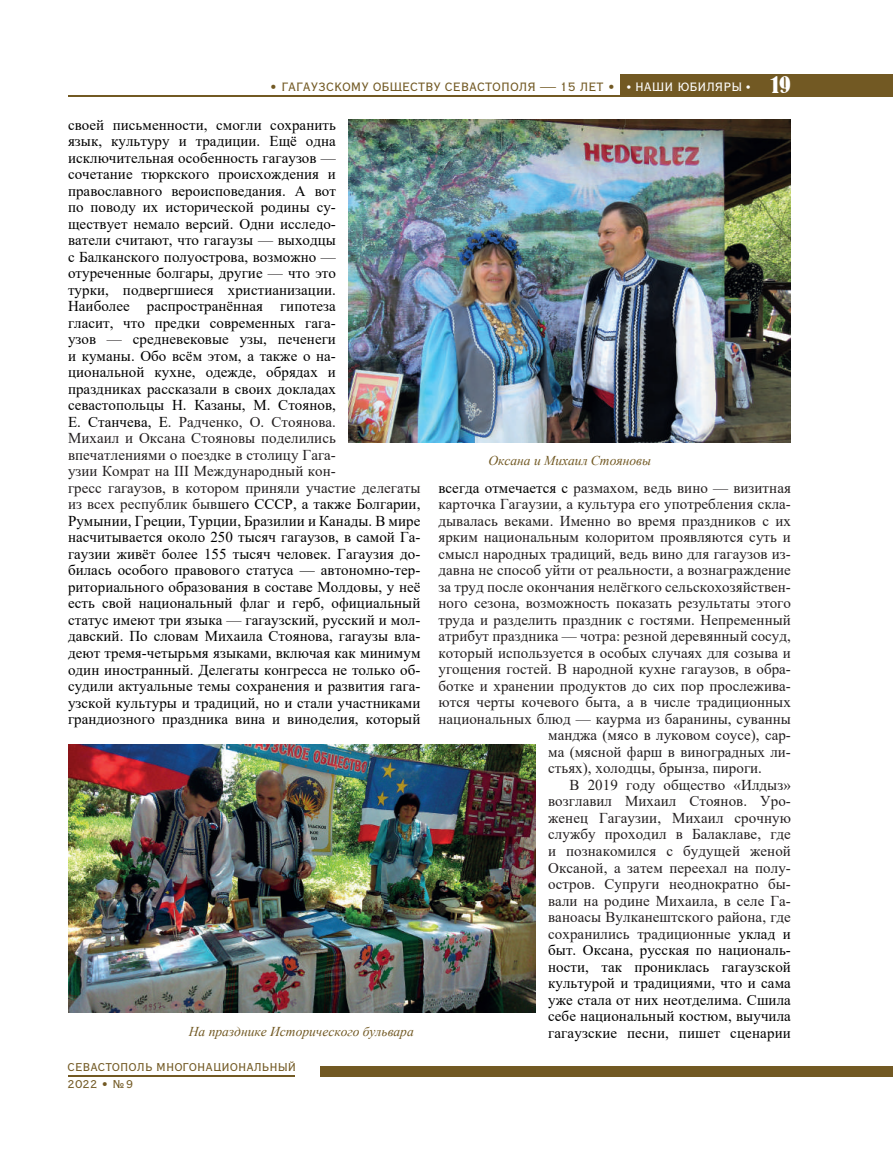
<style>
.page{position:relative;width:893px;height:1149px;background:#fff}
.page>*{position:absolute;margin:0;border:0;box-sizing:border-box;transform-origin:0 0}
.t1{font:15px/16.5px "Times New Roman";letter-spacing:.005em;color:#000}
.t2{font:15px "Times New Roman";letter-spacing:.005em;color:#231f20}
.t3{font:italic 13.5px "Times New Roman";color:#725923}
.t4{font:12px "Vacansia C";color:#725923}
.t5{font:11.25px/16.4px "Vacansia C";color:#725923}
.s1{font-family:"Garamond";font-weight:700;color:#fff}
.s2{color:#fff}
.s3{font-family:"Bernhard CTT";font-size:24px;color:#fff}
.s4{color:#231f20}
.s5{color:#000}
</style>
<div class="page">
<div style="left:621px;top:74px;width:272px;height:23px;background:#725923"></div>
<div style="left:321px;top:1066px;width:572px;height:10px;background:#725923"></div>
<hr style="left:68px;top:1075px;width:227px;height:1px;background:#725923">
<hr style="left:68px;top:95px;width:598px;height:2px;background:#725923">
<img style="left:349px;top:119px;width:442px;height:323px">
<img style="left:69px;top:744px;width:466px;height:268px">
<p class="t4" style="left:269px;top:80px;width:523px">• ГАГАУЗСКОМУ ОБЩЕСТВУ СЕВАСТОПОЛЯ — 15 ЛЕТ • <span class="s1">•</span> <span class="s2">НАШИ ЮБИЛЯРЫ</span> <span class="s1">•</span> <span class="s3">19</span></p>
<p class="t1" style="left:68px;top:116px;width:354px">своей письменности, смогли сохранить<br>язык, культуру и традиции. Ещё одна исключительная особенность гагаузов <span class="s4">—<br></span>сочетание тюркского происхождения и православного вероисповедания. А вот<br>по поводу их исторической родины су-<br>ществует немало версий. Одни исследо-<br>ватели считают, что гагаузы <span class="s4">—</span> выходцы<br>с Балканского полуострова, возможно <span class="s4">— </span>отуреченные болгары, другие <span class="s4">—</span> что это<br>турки, подвергшиеся христианизации.<br>Наиболее распространённая гипотеза<br>гласит, что предки современных гага-<br>узов <span class="s4">—</span> средневековые узы, печенеги<br>и куманы. Обо всём этом, а также о на-<br>циональной кухне, одежде, обрядах и<br>праздниках рассказали в своих докладах севастопольцы Н. Казаны, М. Стоянов,<br>Е. Станчева, Е<span class="s4">. Радченко, О. Стоянова.<br>Михаил и Оксана Стояновы поделились впечатлениями о поездке в столицу Гага-<br>узии Комрат на III Международный кон-<br>гресс гагаузов, в котором приняли участие делегаты из всех республик быв</span>шего СССР, а также Болгарии, Румынии, Греции, Турции, Бразилии и Канады. В мире насчитывается около 250 тысяч гагаузов, в самой Га&shy;гаузии живёт более 155 тысяч человек. Гагаузия до&shy;билась особого правового статуса — автономно-тер&shy;риториального образования в составе Молдовы, у неё есть свой национальный флаг и герб, официальный статус имеют три языка <span class="s4">—</span> гагаузский, русский и мол&shy;давский. По словам Михаила Стоянова, гагаузы вла&shy;деют тремя-четырьмя языками, включая как минимум один иностранный. Делегаты конгресса не только об&shy;судили актуальные темы сохранения и развития гага&shy;узской культуры и традиций, но и стали участниками грандиозного праздника вина и виноделия, который</p>
<p class="t3" style="left:488px;top:451px;width:164px">Оксана и Михаил Стояновы</p>
<p class="t2" style="left:438px;top:477px;width:354px"><span class="s5">всегда отмечается с</span> размахом, ведь вино — визитная</p>
<p class="t2" style="left:438px;top:493px;width:354px">карточка Гагаузии, а культура его употребления скла-</p>
<p class="t2" style="left:438px;top:510px;width:354px">дывалась веками. Именно во время праздников с их</p>
<p class="t2" style="left:438px;top:526px;width:354px">ярким национальным колоритом проявляются суть и</p>
<p class="t2" style="left:438px;top:543px;width:354px">смысл народных традиций, ведь вино для гагаузов из-</p>
<p class="t2" style="left:438px;top:559px;width:354px">давна не способ уйти от реальности, а вознаграждение</p>
<p class="t2" style="left:438px;top:576px;width:354px">за труд после окончания нелёгкого сельскохозяйствен-</p>
<p class="t2" style="left:438px;top:592px;width:354px">ного сезона, возможность показать результаты этого</p>
<p class="t2" style="left:438px;top:609px;width:354px">труда и разделить праздник с гостями. Непременный</p>
<p class="t2" style="left:438px;top:625px;width:354px">атрибут праздника — чотра: резной деревянный сосуд,</p>
<p class="t2" style="left:438px;top:642px;width:354px">который используется в особых случаях для созыва и</p>
<p class="t2" style="left:438px;top:658px;width:354px">угощения гостей. В народной кухне гагаузов, в обра-</p>
<p class="t2" style="left:438px;top:675px;width:354px">ботке и хранении продуктов до сих пор прослежива-</p>
<p class="t2" style="left:438px;top:691px;width:354px">ются черты кочевого быта, а в числе традиционных</p>
<p class="t2" style="left:438px;top:708px;width:354px">национальных блюд — каурма из баранины, суванны</p>
<p class="t2" style="left:548px;top:724px;width:244px">манджа (мясо в луковом соусе), сар-</p>
<p class="t2" style="left:548px;top:741px;width:244px">ма (мясной фарш в виноградных ли-</p>
<p class="t2" style="left:548px;top:757px;width:215px">стьях), холодцы, брынза, пироги.</p>
<p class="t2" style="left:569px;top:774px;width:223px">В 2019 году общество «Илдыз»</p>
<p class="t2" style="left:548px;top:790px;width:244px">возглавил Михаил Стоянов. Уро-</p>
<p class="t2" style="left:548px;top:807px;width:244px">женец Гагаузии, Михаил срочную</p>
<p class="t2" style="left:548px;top:823px;width:244px">службу проходил в Балаклаве, где</p>
<p class="t2" style="left:548px;top:840px;width:244px">и познакомился с будущей женой</p>
<p class="t2" style="left:548px;top:856px;width:244px">Оксаной, а затем переехал на полу-</p>
<p class="t2" style="left:548px;top:873px;width:244px">остров. Супруги неоднократно бы-</p>
<p class="t2" style="left:548px;top:889px;width:244px">вали на родине Михаила, в селе Га-</p>
<p class="t2" style="left:548px;top:906px;width:244px">ваноасы Вулканештского района, где</p>
<p class="t2" style="left:548px;top:922px;width:244px">сохранились традиционные <span class="s5">уклад и</span></p>
<p class="t1" style="left:548px;top:941px;width:244px">быт. Оксана, русская по националь-</p>
<p class="t1" style="left:548px;top:957px;width:244px">ности, так прониклась гагаузской</p>
<p class="t1" style="left:548px;top:974px;width:244px">культурой и традициями, что и сама</p>
<p class="t1" style="left:548px;top:990px;width:244px">уже стала от них неотделима. Сшила</p>
<p class="t1" style="left:548px;top:1007px;width:244px">себе национальный костюм, выучила</p>
<p class="t3" style="left:189px;top:1021px;width:226px">На празднике Исторического бульвара</p>
<p class="t1" style="left:548px;top:1023px;width:244px">гагаузские песни, пишет сценарии</p>
<p class="t5" style="left:68px;top:1059px;width:230px">СЕВАСТОПОЛЬ МНОГОНАЦИОНАЛЬНЫЙ<br>2022 • №9</p>
</div>
